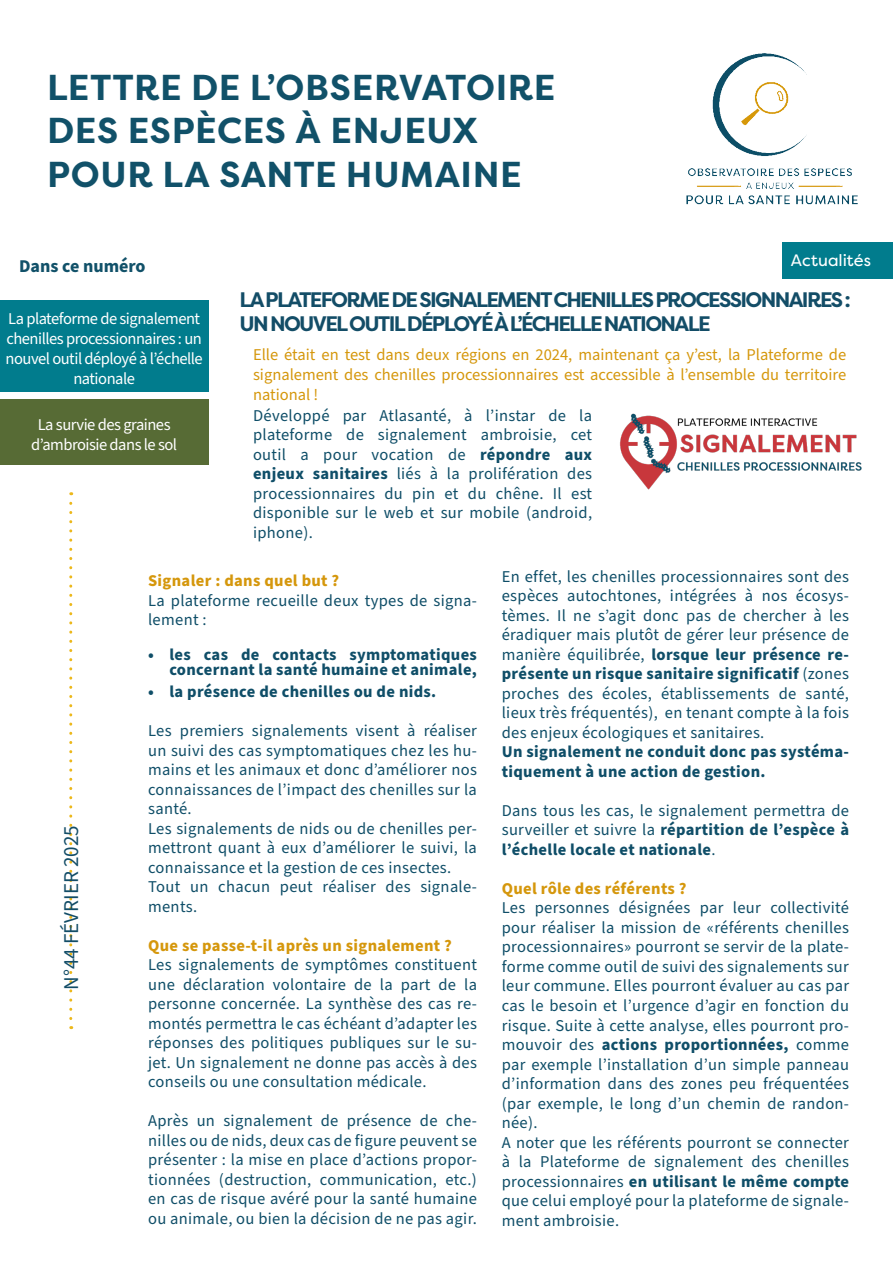
<style>
.page{position:relative;width:893px;height:1263px;background:#fff}
.page>*{position:absolute;margin:0;border:0;box-sizing:border-box;transform-origin:0 0}
.t1{font:700 36px/43.2px "Filson Pro";letter-spacing:.015em;color:#115169}
.t2{font:700 21px/24px "Filson Pro";letter-spacing:-.08em;color:#134d67}
.t3{font:21px "Source Sans Pro";color:#134d67}
.t4{font:700 18px "Source Sans Pro";color:#115169}
.t5{font:16.5px/19.5px "Source Sans Pro";letter-spacing:.02em;color:#0f4e68;text-align:justify}
.t6{font:700 16.5px/19.5px "Source Sans Pro";letter-spacing:.02em;color:#0f4e68}
.t7{font:16.5px/19.8px "Source Sans Pro";color:#d5970c;text-align:justify}
.t8{font:16.5px/19.8px "Source Sans Pro";letter-spacing:-.03em;color:#fff;text-align:center}
.t9{font:700 16.5px "Source Sans Pro";letter-spacing:.02em;color:#d5970c}
.t10{font:16.5px "Filson Pro";color:#fff}
.s1{font-weight:700}
</style>
<div class="page">
<svg style="left:69px;top:492px;width:3px;height:526px"></svg>
<div style="left:0;top:300px;width:208px;height:91px;background:#017c8d"></div>
<div style="left:0;top:399px;width:208px;height:66px;background:#576b35"></div>
<img style="left:686px;top:53px;width:172px;height:152px">
<img style="left:620px;top:413px;width:242px;height:77px">
<div style="left:782px;top:242px;width:111px;height:36px;background:#017c8d"></div>
<h1 class="t1" style="left:47px;top:66px;width:510px">LETTRE DE L’OBSERVATOIRE<br>DES ESPÈCES À ENJEUX<br>POUR LA SANTE HUMAINE</h1>
<p class="t4" style="left:19px;top:254px;width:128px">Dans ce numéro</p>
<p class="t10" style="left:791px;top:249px;width:82px">Actualités</p>
<p class="t2" style="left:239px;top:288px;width:613px">LA PLATEFORME DE SIGNALEMENT CHENILLES PROCESSIONNAIRES :<br>UN NOUVEL OUTIL DÉPLOYÉ À L’ÉCHELLE NATIONALE</p>
<p class="t7" style="left:253px;top:345px;width:595px">Elle était en test dans deux régions en 2024, maintenant ça y’est, la Plateforme de signalement des chenilles processionnaires est accessible à l’ensemble du territoire national !</p>
<p class="t5" style="left:253px;top:406px;width:341px">Développé par Atlasanté, à l’instar de la plateforme de signalement ambroisie, cet outil a pour vocation de <span class="s1">répondre aux enjeux sanitaires</span> liés à la prolifération des processionnaires du pin et du chêne. Il est disponible sur le web et sur mobile (android, iphone).</p>
<p class="t5" style="left:502px;top:567px;width:349px">En effet, les chenilles processionnaires sont des espèces autochtones, intégrées à nos écosys&shy;tèmes. Il ne s’agit donc pas de chercher à les éradiquer mais plutôt de gérer leur présence de manière équilibrée, <span class="s1">lorsque leur présence re&shy;présente un risque sanitaire significatif</span> (zones proches des écoles, établissements de santé, lieux très fréquentés), en tenant compte à la fois des enjeux écologiques et sanitaires.</p>
<p class="t6" style="left:502px;top:743px;width:349px">Un signalement ne conduit donc pas systéma&shy;tiquement à une action de gestion.</p>
<p class="t5" style="left:502px;top:801px;width:349px">Dans tous les cas, le signalement permettra de surveiller et suivre la <span class="s1">répartition de l’espèce à l’échelle locale et nationale</span>.</p>
<p class="t9" style="left:502px;top:877px;width:186px">Quel rôle des référents ?</p>
<p class="t5" style="left:502px;top:899px;width:349px;text-align:left">Les personnes désignées par leur collectivité pour réaliser la mission de «référents chenilles processionnaires» pourront se servir de la plate&shy;forme comme outil de suivi des signalements sur leur commune. Elles pourront évaluer au cas par cas le besoin et l’urgence d’agir en fonction du risque. Suite à cette analyse, elles pourront pro&shy;mouvoir des <span class="s1">actions proportionnées,</span> comme par exemple l’installation d’un simple panneau d’information dans des zones peu fréquentées (par exemple, le long d’un chemin de randon&shy;née).<br>A noter que les référents pourront se connecter à la Plateforme de signalement des chenilles processionnaires <span class="s1">en utilisant le même compte </span>que celui employé pour la plateforme de signale&shy;ment ambroisie.</p>
<p class="t8" style="left:6px;top:310px;width:199px">La plateforme de signalement chenilles processionnaires : un nouvel outil déployé à l’échelle nationale</p>
<p class="t8" style="left:31px;top:415px;width:147px">La survie des graines d’ambroisie dans le sol</p>
<p class="t9" style="left:148px;top:570px;width:193px">Signaler : dans quel but ?</p>
<p class="t5" style="left:148px;top:591px;width:330px">La plateforme recueille deux types de signa&shy;lement :</p>
<p class="t6" style="left:148px;top:647px;width:330px;line-height:15px;text-align:right">• les cas de contacts symptomatiques concernant la santé humaine et animale,</p>
<p class="t6" style="left:148px;top:682px;width:290px">• la présence de chenilles ou de nids.</p>
<p class="t5" style="left:148px;top:721px;width:330px;text-align:left">Les premiers signalements visent à réaliser un suivi des cas symptomatiques chez les hu&shy;mains et les animaux et donc d’améliorer nos connaissances de l’impact des chenilles sur la santé.<br>Les signalements de nids ou de chenilles per&shy;mettront quant à eux d’améliorer le suivi, la connaissance et la gestion de ces insectes.<br>Tout un chacun peut réaliser des signale&shy;ments.</p>
<p class="t9" style="left:148px;top:934px;width:305px">Que se passe-t-il après un signalement ?</p>
<p class="t5" style="left:148px;top:955px;width:330px">Les signalements de symptômes constituent une déclaration volontaire de la part de la personne concernée. La synthèse des cas re&shy;montés permettra le cas échéant d’adapter les réponses des politiques publiques sur le su&shy;jet. Un signalement ne donne pas accès à des conseils ou une consultation médicale.</p>
<p class="t5" style="left:148px;top:1111px;width:330px">Après un signalement de présence de che&shy;nilles ou de nids, deux cas de figure peuvent se présenter : la mise en place d’actions propor&shy;tionnées (destruction, communication, etc.) en cas de risque avéré pour la santé humaine ou animale, ou bien la décision de ne pas agir.</p>
<p class="t3" style="left:57px;top:990px;width:166px;rotate:-90deg">N°44 FÉVRIER 2025</p>
</div>
